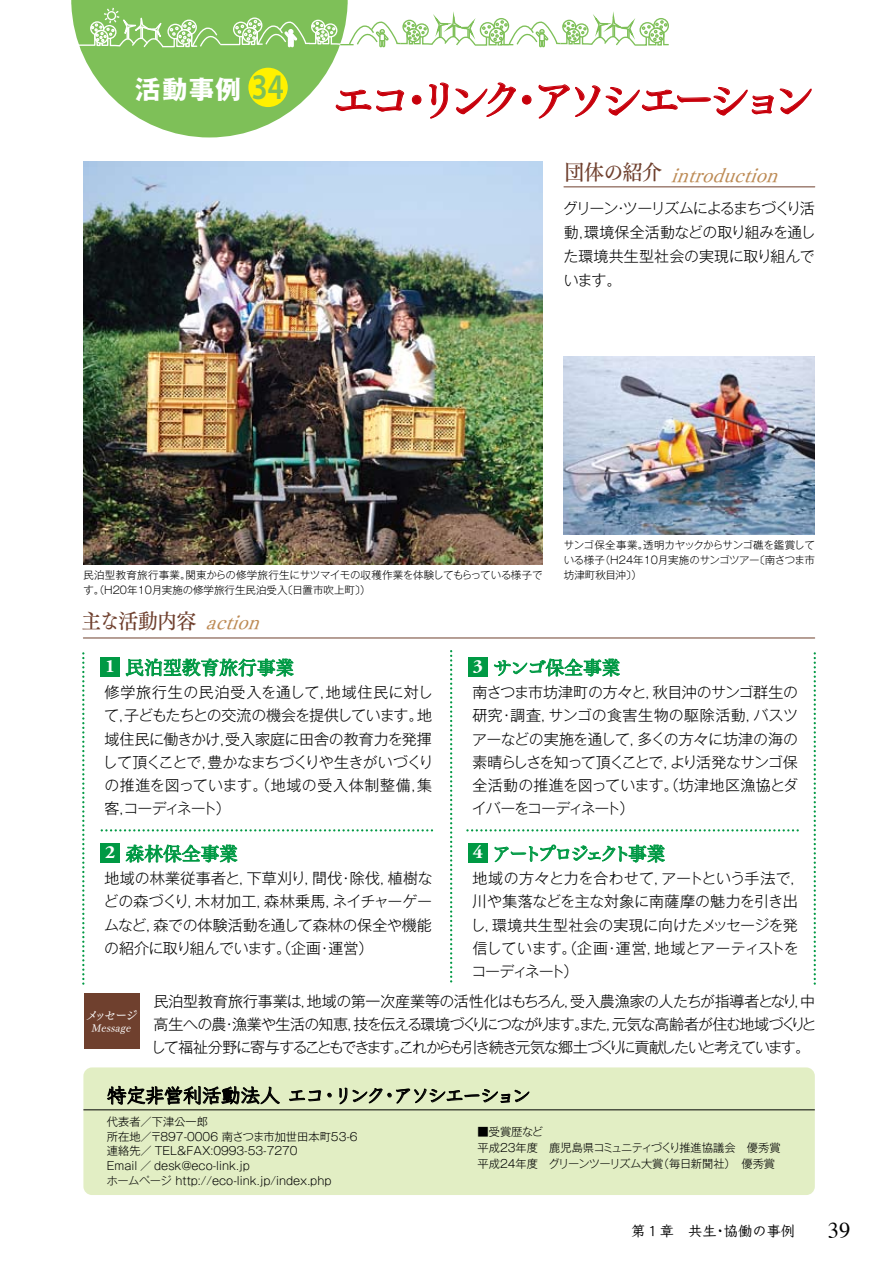
<style>
.page{position:relative;width:893px;height:1263px;background:#fff}
.page>*{position:absolute;margin:0;border:0;box-sizing:border-box;transform-origin:0 0}
.t1{font:42px "Tsuku Min Pro D";letter-spacing:-.205em;color:#c7000b}
.t2{font:600 36.15px "Myriad Pro";color:#7ec058;scale:.82 1}
.t3{font:700 25.5px "Gothic MB101 Pr 6 N";color:#fff}
.t4{font:22.5px "Times";color:#000}
.t5{font:21px "Tsuku Min Pro D";letter-spacing:-.035em;color:#6f402e;scale:.95 1}
.t6{font:19.5px "Klee Pro DB";letter-spacing:-.09em;color:#000}
.t7{font:italic 19.5px "Tsuku Min Pro M";color:#bd8b55}
.t8{font:18.75px "Tsuku Min Pro M";color:#094}
.t9{font:18.75px "Tsuku Min Pro M";letter-spacing:-.185em;color:#094}
.t10{font:700 18.6px "Adobe Garamond Pro";color:#fff;scale:1.05 1}
.t11{font:300 15px/23.2px "Gothic MB101 Pr 6 N";letter-spacing:-.03em;color:#000;text-align:justify}
.t12{font:14.25px "Klee Pro DB";color:#000}
.t13{font:italic 12.6px "Tsuku Min Pro M";color:#fff;scale:.94 1}
.t14{font:300 11.25px/14.7px "Gothic MB101 Pr 6 N";color:#000}
.t15{font:300 10.5px/15px "Gothic MB101 Pr 6 N";letter-spacing:-.005em;color:#000}
.t16{font:italic 10.35px "Tsuku Min Pro M";color:#fff}
.s1{font-family:"Tsuku Min Pro D";font-style:normal;font-size:21px;color:#6f402e}
.s2{font-family:"Tsuku Min Pro M";font-style:italic;font-size:19.5px;color:#bd8b55}
.s3{font-family:"Adobe Garamond Pro";font-weight:700;font-size:18.6px;color:#fff}
</style>
<div class="page">
<svg style="left:780px;top:88px;width:32px;height:26px"></svg>
<svg style="left:71px;top:0;width:703px;height:137px"></svg>
<div style="left:83px;top:1067px;width:732px;height:128px;background:#e2eec4;border-radius:9px"></div>
<img style="left:83px;top:162px;width:460px;height:402px">
<svg style="left:814px;top:652px;width:2px;height:332px"></svg>
<svg style="left:107px;top:1085px;width:173px;height:26px"></svg>
<svg style="left:289px;top:1090px;width:32px;height:11px"></svg>
<svg style="left:339px;top:1067px;width:190px;height:37px"></svg>
<hr style="left:83px;top:1109px;width:732px;height:1px;background:#000">
<hr style="left:83px;top:638px;width:732px;height:1px;background:#6f402e">
<hr style="left:564px;top:186px;width:251px;height:1px;background:#6f402e">
<svg style="left:82px;top:652px;width:2px;height:332px"></svg>
<div style="left:85px;top:993px;width:55px;height:56px;background:#6f402e"></div>
<img style="left:564px;top:357px;width:251px;height:177px">
<svg style="left:450px;top:651px;width:2px;height:330px"></svg>
<svg style="left:100px;top:829px;width:332px;height:2px"></svg>
<svg style="left:466px;top:829px;width:332px;height:2px"></svg>
<div style="left:100px;top:657px;width:19px;height:20px;background:#094"></div>
<div style="left:100px;top:843px;width:19px;height:20px;background:#094"></div>
<div style="left:468px;top:657px;width:19px;height:20px;background:#094"></div>
<svg style="left:126px;top:659px;width:167px;height:18px"></svg>
<svg style="left:126px;top:845px;width:111px;height:18px"></svg>
<svg style="left:494px;top:659px;width:126px;height:18px"></svg>
<div style="left:468px;top:843px;width:19px;height:20px;background:#094"></div>
<svg style="left:495px;top:845px;width:170px;height:18px"></svg>
<div style="left:248px;top:68px;width:40px;height:39px;background:#fff100;border-radius:50%"></div>
<h2 class="t2" style="left:252px;top:64px;width:40px">34</h2>
<h3 class="t3" style="left:135px;top:68px;width:107px">活動事例</h3>
<h1 class="t1" style="left:333px;top:62px;width:484px">エコ・リンク・アソシエーション</h1>
<h3 class="t7" style="left:564px;top:158px;width:225px"><span class="s1">団体の紹介</span> introduction</h3>
<p class="t11" style="left:563px;top:195px;width:254px;line-height:24px">グリーン・ツーリズムによるまちづくり活動，環境保全活動などの取り組みを通した環境共生型社会の実現に取り組んでいます。</p>
<p class="t15" style="left:83px;top:566px;width:461px">民泊型教育旅行事業。関東からの修学旅行生にサツマイモの収穫作業を体験してもらっている様子です。（H20年10月実施の修学旅行生民泊受入〔日置市吹上町〕）</p>
<h3 class="t5" style="left:81px;top:602px;width:199px">主な活動内容 <span class="s2">action</span></h3>
<p class="t15" style="left:564px;top:536px;width:253px;text-align:justify">サンゴ保全事業。透明カヤックからサンゴ礁を鑑賞している様子（H24年10月実施のサンゴツアー〔南さつま市坊津町秋目沖〕）</p>
<p class="t10" style="left:105px;top:656px;width:11px">1</p>
<p class="t8" style="left:125px;top:651px;width:170px">民泊型教育旅行事業</p>
<p class="t10" style="left:473px;top:656px;width:11px">3</p>
<p class="t8" style="left:493px;top:651px;width:129px">サンゴ保全事業</p>
<p class="t11" style="left:103px;top:679px;width:332px">修学旅行生の民泊受入を通して，地域住民に対して，子どもたちとの交流の機会を提供しています。地域住民に働きかけ，受入家庭に田舎の教育力を発揮して頂くことで，豊かなまちづくりや生きがいづくりの推進を図っています。（地域の受入体制整備，集客，コーディネート）</p>
<p class="t11" style="left:472px;top:679px;width:328px">南さつま市坊津町の方々と，秋目沖のサンゴ群生の研究・調査，サンゴの食害生物の駆除活動，バスツアーなどの実施を通して，多くの方々に坊津の海の素晴らしさを知って頂くことで，より活発なサンゴ保全活動の推進を図っています。（坊津地区漁協とダイバーをコーディネート）</p>
<p class="t10" style="left:105px;top:842px;width:11px">2</p>
<p class="t8" style="left:125px;top:837px;width:114px">森林保全事業</p>
<p class="t9" style="left:473px;top:837px;width:194px"><span class="s3">4</span> アートプロジェクト事業</p>
<p class="t11" style="left:104px;top:865px;width:331px">地域の林業従事者と，下草刈り，間伐・除伐，植樹などの森づくり，木材加工，森林乗馬，ネイチャーゲームなど，森での体験活動を通して森林の保全や機能の紹介に取り組んでいます。（企画・運営）</p>
<p class="t11" style="left:470px;top:865px;width:337px;text-align:left">地域の方々と力を合わせて，アートという手法で，川や集落などを主な対象に南薩摩の魅力を引き出し，環境共生型社会の実現に向けたメッセージを発信しています。（企画・運営，地域とアーティストをコーディネート）</p>
<p class="t13" style="left:86px;top:1003px;width:60px">メッセージ</p>
<p class="t16" style="left:91px;top:1019px;width:44px">Message</p>
<p class="t11" style="left:151px;top:988px;width:667px">民泊型教育旅行事業は，地域の第一次産業等の活性化はもちろん，受入農漁家の人たちが指導者となり，中高生への農・漁業や生活の知恵，技を伝える環境づくりにつながります。また，元気な高齢者が住む地域づくりとして福祉分野に寄与することもできます。これからも引き続き元気な郷土づくりに貢献したいと考えています。</p>
<h3 class="t6" style="left:107px;top:1083px;width:425px">特定非営利活動法人 エコ・リンク・アソシエーション</h3>
<p class="t14" style="left:477px;top:1122px;width:305px;line-height:16.2px">■受賞歴など<br>平成23年度　鹿児島県コミュニティづくり推進協議会　優秀賞平成24年度　グリーンツーリズム大賞（毎日新聞社）　優秀賞</p>
<p class="t14" style="left:107px;top:1113px;width:252px">代表者／下津公一郎<br>所在地／〒897-0006 南さつま市加世田本町53-6連絡先／ TEL&amp;FAX:0993-53-7270<br>Email ／ desk@eco-link.jp<br>ホームページ http://eco-link.jp/index.php</p>
<p class="t12" style="left:631px;top:1221px;width:165px">第１章　共生・協働の事例</p>
<h3 class="t4" style="left:828px;top:1209px;width:24px">39</h3>
</div>
